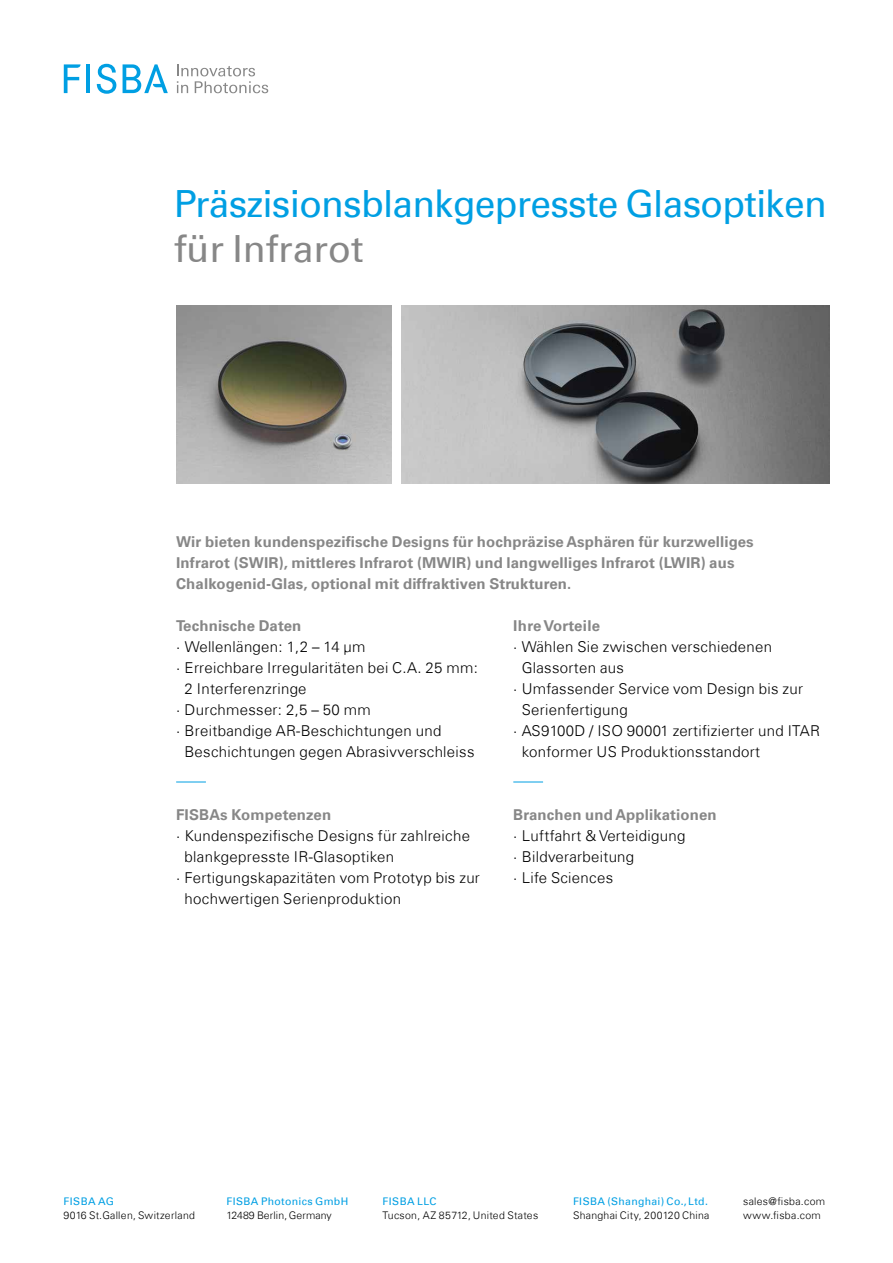
<style>
.page{position:relative;width:893px;height:1263px;background:#fff}
.page>*{position:absolute;margin:0;border:0;box-sizing:border-box;transform-origin:0 0}
.t1{font:37.5px "Univers Com 55 Roman";letter-spacing:-.02em;color:#009fe3}
.t2{font:37.5px "Univers Com 55 Roman";color:#878787}
.t3{font:300 15px/21px "Univers Com 45";letter-spacing:.02em;color:#000}
.t4{font:700 15px/21px "Univers Com 65";letter-spacing:.01em;color:#878787}
.t5{font:300 10.5px/14.4px "Univers Com 45";letter-spacing:.025em;color:#000}
.t6{font:10.5px "Univers Com 55 Roman";letter-spacing:.035em;color:#009fe3}
</style>
<div class="page">
<hr style="left:176px;top:782px;width:30px;height:1px;background:#009fe3">
<hr style="left:513px;top:782px;width:30px;height:1px;background:#009fe3">
<img style="left:176px;top:305px;width:216px;height:179px">
<img style="left:401px;top:305px;width:428px;height:179px">
<svg style="left:177px;top:64px;width:91px;height:29px"></svg>
<hr style="left:86px;top:64px;width:4px;height:29px;background:#009fe3">
<svg style="left:64px;top:64px;width:17px;height:29px"></svg>
<svg style="left:97px;top:64px;width:19px;height:30px"></svg>
<svg style="left:123px;top:64px;width:45px;height:29px"></svg>
<h1 class="t1" style="left:174px;top:181px;width:654px">Präszisionsblankgepresste Glasoptiken</h1>
<h1 class="t2" style="left:174px;top:226px;width:191px">für Infrarot</h1>
<p class="t4" style="left:176px;top:531px;width:579px">Wir bieten kundenspezifische Designs für hochpräzise Asphären für kurzwelliges<br>Infrarot (SWIR), mittleres Infrarot (MWIR) und langwelliges Infrarot (LWIR) aus<br>Chalkogenid-Glas, optional mit diffraktiven Strukturen.</p>
<p class="t4" style="left:176px;top:615px;width:127px">Technische Daten</p>
<p class="t3" style="left:176px;top:636px;width:191px">· Wellenlängen: 1,2 – 14 µm</p>
<p class="t3" style="left:176px;top:657px;width:303px">· Erreichbare Irregularitäten bei C.A. 25 mm:</p>
<p class="t3" style="left:185px;top:678px;width:124px">2 Interferenzringe</p>
<p class="t3" style="left:176px;top:699px;width:196px">· Durchmesser: 2,5 – 50 mm</p>
<p class="t3" style="left:176px;top:720px;width:267px">· Breitbandige AR-Beschichtungen und</p>
<p class="t3" style="left:185px;top:741px;width:291px">Beschichtungen gegen Abrasivverschleiss</p>
<p class="t4" style="left:513px;top:615px;width:88px">Ihre Vorteile</p>
<p class="t3" style="left:513px;top:636px;width:260px">· Wählen Sie zwischen verschiedenen</p>
<p class="t3" style="left:522px;top:657px;width:104px">Glassorten aus</p>
<p class="t3" style="left:513px;top:678px;width:291px">· Umfassender Service vom Design bis zur</p>
<p class="t3" style="left:522px;top:699px;width:108px">Serienfertigung</p>
<p class="t3" style="left:513px;top:720px;width:308px">· AS9100D / ISO 90001 zertifizierter und ITAR</p>
<p class="t3" style="left:522px;top:741px;width:240px">konformer US Produktionsstandort</p>
<p class="t4" style="left:176px;top:804px;width:157px">FISBAs Kompetenzen</p>
<p class="t3" style="left:176px;top:825px;width:295px">· Kundenspezifische Designs für zahlreiche</p>
<p class="t3" style="left:185px;top:846px;width:211px">blankgepresste IR-Glasoptiken</p>
<p class="t3" style="left:176px;top:867px;width:305px">· Fertigungskapazitäten vom Prototyp bis zur</p>
<p class="t3" style="left:185px;top:888px;width:218px">hochwertigen Serienproduktion</p>
<p class="t4" style="left:513px;top:804px;width:205px">Branchen und Applikationen</p>
<p class="t3" style="left:513px;top:825px;width:174px">· Luftfahrt &amp; Verteidigung · Bildverarbeitung<br>· Life Sciences</p>
<p class="t6" style="left:64px;top:1195px;width:52px">FISBA AG</p>
<p class="t5" style="left:64px;top:1208px;width:133px">9016 St.Gallen, Switzerland</p>
<p class="t6" style="left:226px;top:1195px;width:123px">FISBA Photonics GmbH</p>
<p class="t5" style="left:226px;top:1208px;width:107px">12489 Berlin, Germany</p>
<p class="t6" style="left:382px;top:1195px;width:55px">FISBA LLC</p>
<p class="t5" style="left:382px;top:1208px;width:157px">Tucson, AZ 85712, United States</p>
<p class="t6" style="left:573px;top:1195px;width:136px">FISBA (Shanghai) Co., Ltd.</p>
<p class="t5" style="left:573px;top:1208px;width:138px">Shanghai City, 200120 China</p>
<p class="t5" style="left:743px;top:1194px;width:84px">sales@fisba.com www.fisba.com</p>
</div>
